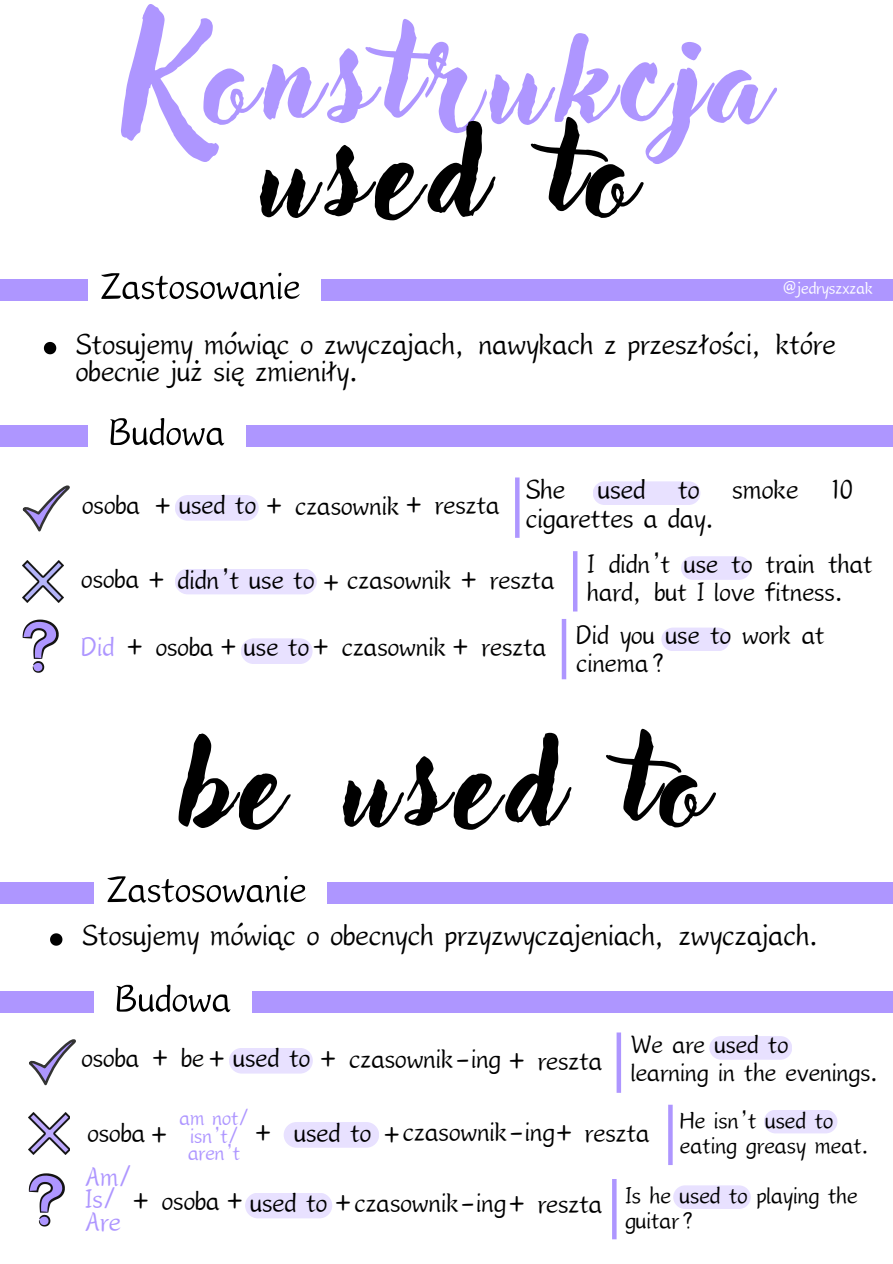
<style>
.page{position:relative;width:893px;height:1264px;background:#fff}
.page>*{position:absolute;margin:0;border:0;box-sizing:border-box;transform-origin:0 0}
.t1{font:129.45px "Adlery Pro";letter-spacing:.07em;color:#ae96ff}
.t2{font:123.45px "Adlery Pro";letter-spacing:.07em;color:#000}
.t3{font:120.45px "Adlery Pro Swash";letter-spacing:.07em;color:#000}
.t4{font:56.55px "Canva Qinfu Calligraphy";color:#000}
.t5{font:44.55px "Canva Qinfu Calligraphy";color:#000}
.t6{font:41.4px/29.2px "Canva Qinfu Calligraphy";color:#000}
.t7{font:40.05px "Canva Qinfu Calligraphy";color:#000}
.t8{font:40.05px "Canva Qinfu Calligraphy";color:#ae96ff}
.t9{font:39.9px/28.2px "Canva Qinfu Calligraphy";color:#000}
.t10{font:38.4px "Canva Qinfu Calligraphy";color:#000}
.t11{font:35.4px "Canva Qinfu Calligraphy";color:#000}
.t12{font:31.5px "Canva Qinfu Calligraphy";color:#ae96ff}
.t13{font:25.35px "Canva Qinfu Calligraphy";color:#fff}
.s1{color:#ae96ff}
</style>
<div class="page">
<div style="left:0;top:279px;width:88px;height:21px;background:#ae96ff"></div>
<div style="left:321px;top:279px;width:571px;height:21px;background:#ae96ff"></div>
<div style="left:0;top:425px;width:88px;height:21px;background:#ae96ff"></div>
<div style="left:246px;top:425px;width:646px;height:21px;background:#ae96ff"></div>
<svg style="left:23px;top:485px;width:47px;height:46px"></svg>
<svg style="left:23px;top:619px;width:36px;height:53px"></svg>
<img style="left:23px;top:560px;width:40px;height:42px">
<hr style="left:515px;top:477px;width:4px;height:61px;background:#ae96ff">
<hr style="left:573px;top:551px;width:4px;height:60px;background:#ae96ff">
<div style="left:561px;top:619px;width:5px;height:60px;background:#ae96ff"></div>
<div style="left:241px;top:638px;width:71px;height:26px;background:#e8e1ff;border-radius:13px"></div>
<svg style="left:44px;top:342px;width:12px;height:12px"></svg>
<div style="left:175px;top:495px;width:84px;height:25px;background:#e8e1ff;border-radius:13px"></div>
<div style="left:175px;top:568px;width:142px;height:26px;background:#e8e1ff;border-radius:13px"></div>
<div style="left:592px;top:481px;width:108px;height:24px;background:#e8e1ff;border-radius:12px"></div>
<div style="left:681px;top:556px;width:69px;height:24px;background:#e8e1ff;border-radius:12px"></div>
<div style="left:661px;top:627px;width:68px;height:24px;background:#e8e1ff;border-radius:12px"></div>
<div style="left:0;top:882px;width:94px;height:21px;background:#ae96ff"></div>
<div style="left:327px;top:882px;width:565px;height:21px;background:#ae96ff"></div>
<div style="left:0;top:991px;width:94px;height:21px;background:#ae96ff"></div>
<div style="left:252px;top:991px;width:640px;height:21px;background:#ae96ff"></div>
<svg style="left:29px;top:1039px;width:47px;height:46px"></svg>
<svg style="left:29px;top:1173px;width:36px;height:53px"></svg>
<img style="left:29px;top:1112px;width:40px;height:42px">
<div style="left:616px;top:1032px;width:5px;height:60px;background:#ae96ff"></div>
<svg style="left:668px;top:1104px;width:4px;height:60px"></svg>
<hr style="left:612px;top:1178px;width:4px;height:61px;background:#ae96ff">
<div style="left:245px;top:1192px;width:87px;height:26px;background:#e8e1ff;border-radius:13px"></div>
<svg style="left:50px;top:933px;width:12px;height:12px"></svg>
<div style="left:229px;top:1047px;width:84px;height:26px;background:#e8e1ff;border-radius:13px"></div>
<div style="left:283px;top:1121px;width:96px;height:26px;background:#e8e1ff;border-radius:13px"></div>
<div style="left:709px;top:1036px;width:83px;height:23px;background:#e8e1ff;border-radius:12px"></div>
<div style="left:763px;top:1109px;width:74px;height:24px;background:#e8e1ff;border-radius:12px"></div>
<div style="left:673px;top:1185px;width:77px;height:23px;background:#e8e1ff;border-radius:12px"></div>
<p class="t1" style="left:125px;top:17px;width:644px">Konstrukcja</p>
<p class="t2" style="left:259px;top:115px;width:377px">used to</p>
<p class="t4" style="left:99px;top:261px;width:202px">Zastosowanie</p>
<p class="t5" style="left:76px;top:324px;width:761px">Stosujemy mówiąc o zwyczajach, nawykach z przeszłości, które</p>
<p class="t5" style="left:76px;top:351px;width:288px">obecnie już się zmieniły.</p>
<p class="t4" style="left:108px;top:407px;width:118px">Budowa</p>
<p class="t13" style="left:782px;top:277px;width:92px">@jedryszxzak</p>
<p class="t6" style="left:525px;top:476px;width:329px">She used to smoke 10 cigarettes a day.</p>
<p class="t9" style="left:587px;top:550px;width:287px">I didn’t use to train that hard, but I love fitness.</p>
<p class="t9" style="left:576px;top:622px;width:250px">Did you use to work at cinema?</p>
<p class="t7" style="left:82px;top:487px;width:419px">osoba +used to + czasownik+ reszta</p>
<p class="t7" style="left:81px;top:561px;width:235px">osoba + didn’t use to</p>
<p class="t7" style="left:320px;top:565px;width:24px">+</p>
<p class="t7" style="left:347px;top:561px;width:209px">czasownik + reszta</p>
<p class="t7" style="left:81px;top:629px;width:466px"><span class="s1">Did</span> + osoba+use to+ czasownik+ reszta</p>
<p class="t3" style="left:180px;top:726px;width:528px">be used to</p>
<p class="t4" style="left:105px;top:864px;width:202px">Zastosowanie</p>
<p class="t5" style="left:82px;top:915px;width:741px">Stosujemy mówiąc o obecnych przyzwyczajeniach, zwyczajach.</p>
<p class="t4" style="left:115px;top:973px;width:118px">Budowa</p>
<p class="t10" style="left:630px;top:1027px;width:159px">We are used to</p>
<p class="t10" style="left:630px;top:1054px;width:252px">learning in the evenings.</p>
<p class="t11" style="left:679px;top:1105px;width:155px">He isn’t used to</p>
<p class="t11" style="left:679px;top:1129px;width:194px">eating greasy meat.</p>
<p class="t11" style="left:625px;top:1179px;width:234px">Is he used to playing the</p>
<p class="t11" style="left:625px;top:1204px;width:71px">guitar?</p>
<p class="t7" style="left:81px;top:1040px;width:522px">osoba + be+used to + czasownik-ing+ reszta</p>
<p class="t12" style="left:179px;top:1103px;width:71px">am not/</p>
<p class="t12" style="left:190px;top:1121px;width:50px">isn’t/</p>
<p class="t12" style="left:188px;top:1138px;width:54px">aren’t</p>
<p class="t7" style="left:87px;top:1114px;width:59px">osoba</p>
<p class="t7" style="left:252px;top:1114px;width:120px">+ used to</p>
<p class="t7" style="left:381px;top:1117px;width:24px">+</p>
<p class="t7" style="left:403px;top:1113px;width:248px">czasownik-ing+ reszta</p>
<p class="t8" style="left:85px;top:1158px;width:48px">Am/</p>
<p class="t8" style="left:85px;top:1181px;width:33px">Is/</p>
<p class="t8" style="left:85px;top:1203px;width:37px">Are</p>
<p class="t7" style="left:148px;top:1117px;width:24px">+</p>
<p class="t7" style="left:130px;top:1184px;width:474px">+ osoba+used to+czasownik-ing+ reszta</p>
</div>
